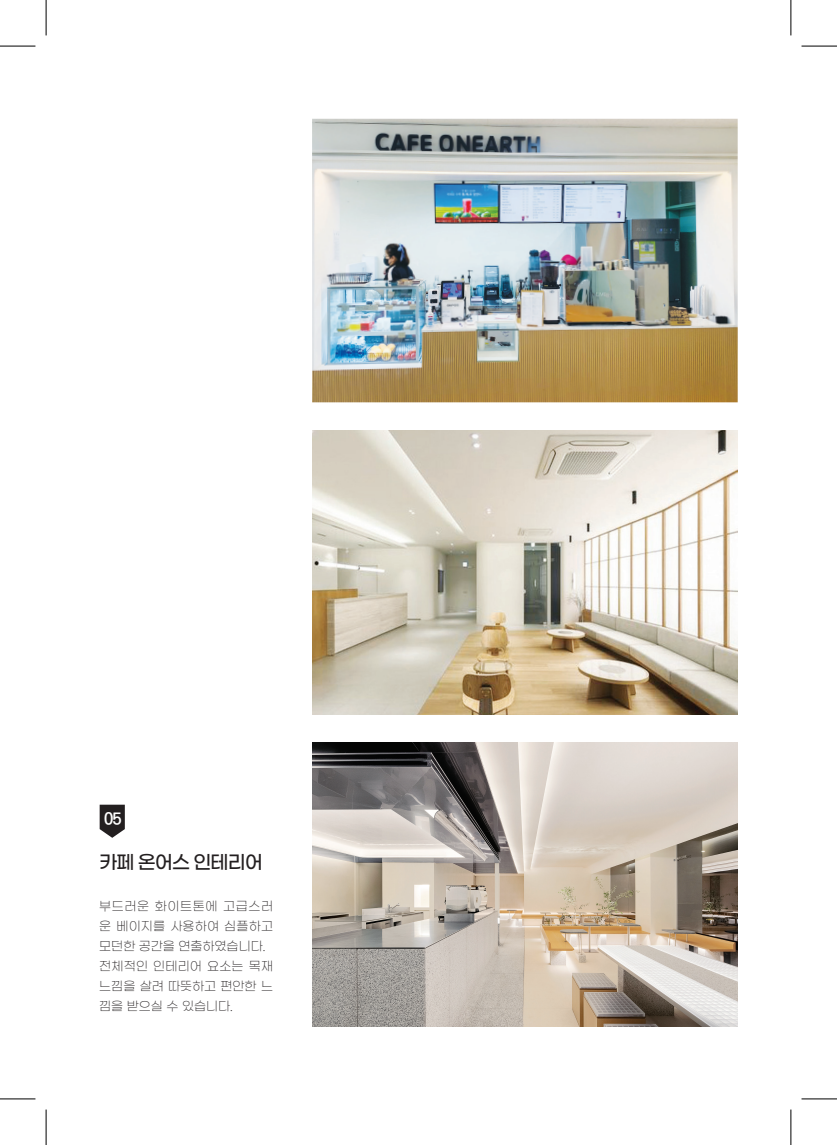
<style>
.page{position:relative;width:837px;height:1145px;background:#fff}
.page>*{position:absolute;margin:0;border:0;box-sizing:border-box;transform-origin:0 0}
.t1{font:500 18.75px "Gmarket Sans";letter-spacing:-.05em;color:#231f20}
.t2{font:700 16.25px "Ko Pub Dotum";color:#fff}
.t3{font:300 12.5px/20px "Gmarket Sans";letter-spacing:.02em;color:#231f20}
</style>
<div class="page">
<img style="left:312px;top:119px;width:425px;height:283px">
<img style="left:312px;top:431px;width:425px;height:283px">
<img style="left:312px;top:742px;width:425px;height:284px">
<svg style="left:100px;top:804px;width:25px;height:33px"></svg>
<hr style="left:0;top:46px;width:35px;height:1px;background:#000">
<hr style="left:801px;top:46px;width:35px;height:1px;background:#000">
<hr style="left:0;top:1098px;width:35px;height:1px;background:#000">
<hr style="left:801px;top:1098px;width:35px;height:1px;background:#000">
<hr style="left:46px;top:0;width:1px;height:35px;background:#000">
<hr style="left:46px;top:1109px;width:1px;height:35px;background:#000">
<hr style="left:790px;top:0;width:1px;height:35px;background:#000">
<hr style="left:790px;top:1109px;width:1px;height:35px;background:#000">
<h2 class="t2" style="left:104px;top:811px;width:19px">05</h2>
<h1 class="t1" style="left:99px;top:851px;width:165px">카페 온어스 인테리어</h1>
<p class="t3" style="left:99px;top:897px;width:175px">부드러운 화이트톤에 고급스러 운 베이지를 사용하여 심플하고 모던한 공간을 연출하였습니다. 전체적인 인테리어 요소는 목재 느낌을 살려 따뜻하고 편안한 느 낌을 받으실 수 있습니다.</p>
</div>
